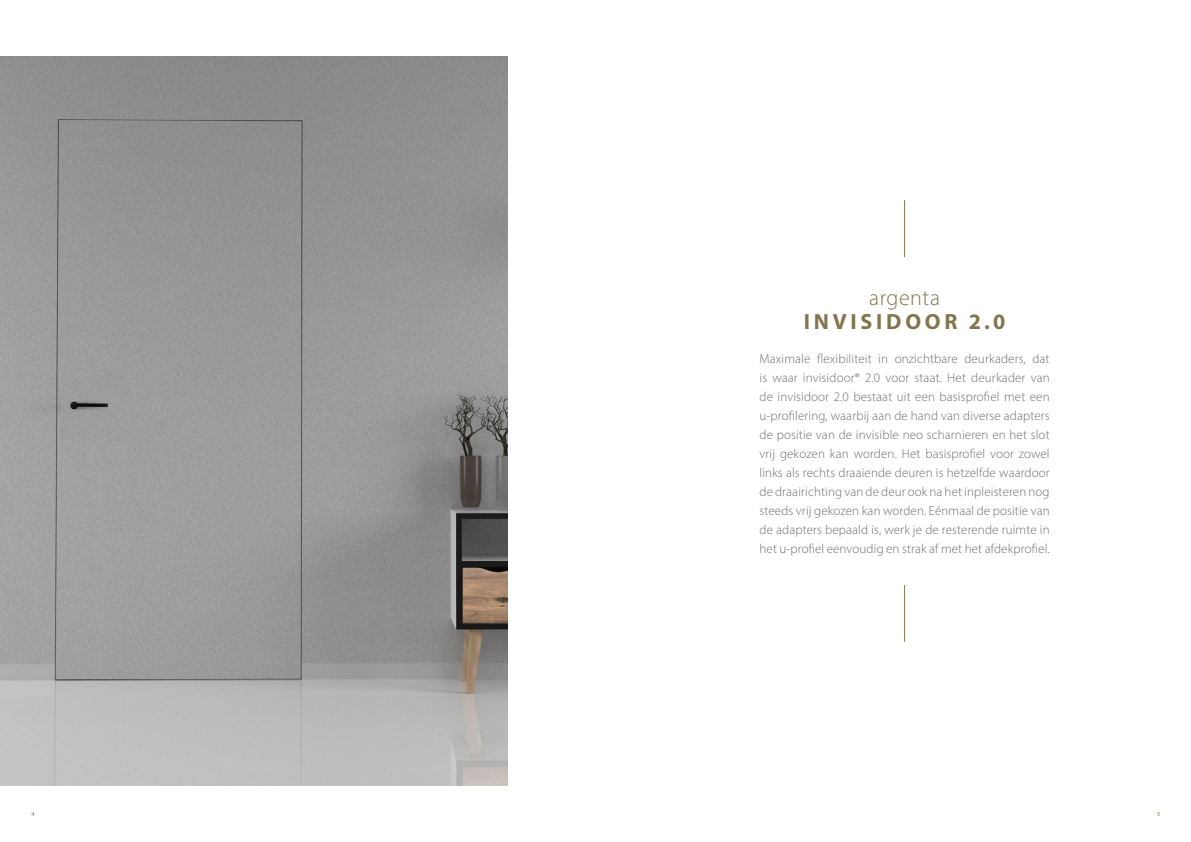
<style>
.page{position:relative;width:1191px;height:842px;background:#fff}
.page>*{position:absolute;margin:0;border:0;box-sizing:border-box;transform-origin:0 0}
.t1{font:700 22px "Myriad Pro";letter-spacing:.17em;color:#83754e}
.t2{font:300 22px "Myriad Pro";letter-spacing:.025em;color:#83754e}
.t3{font:300 13px/19px "Myriad Pro";letter-spacing:.01em;color:#706f6f;text-align:justify}
.t4{font:6px "Myriad Pro";color:#83754e}
</style>
<div class="page">
<img style="left:0;top:57px;width:507px;height:728px">
<hr style="left:904px;top:585px;width:1px;height:57px;background:#83754e">
<hr style="left:904px;top:200px;width:1px;height:57px;background:#83754e">
<h1 class="t2" style="left:869px;top:284px;width:72px">argenta</h1>
<h1 class="t1" style="left:804px;top:307px;width:203px">INVISIDOOR 2.0</h1>
<p class="t3" style="left:759px;top:349px;width:292px">Maximale flexibiliteit in onzichtbare deurkaders, dat is waar invisidoor® 2.0 voor staat. Het deurkader van de invisidoor 2.0 bestaat uit een basisprofiel met een u-profilering, waarbij aan de hand van diverse adapters de positie van de invisible neo scharnieren en het slot vrij gekozen kan worden. Het basisprofiel voor zowel links als rechts draaiende deuren is hetzelfde waardoor de draairichting van de deur ook na het inpleisteren nog steeds vrij gekozen kan worden. Eénmaal de positie van de adapters bepaald is, werk je de resterende ruimte in het u-profiel eenvoudig en strak af met het afdekprofiel.</p>
<p class="t4" style="left:31px;top:810px;width:5px">4</p>
<p class="t4" style="left:1157px;top:810px;width:5px">5</p>
</div>
